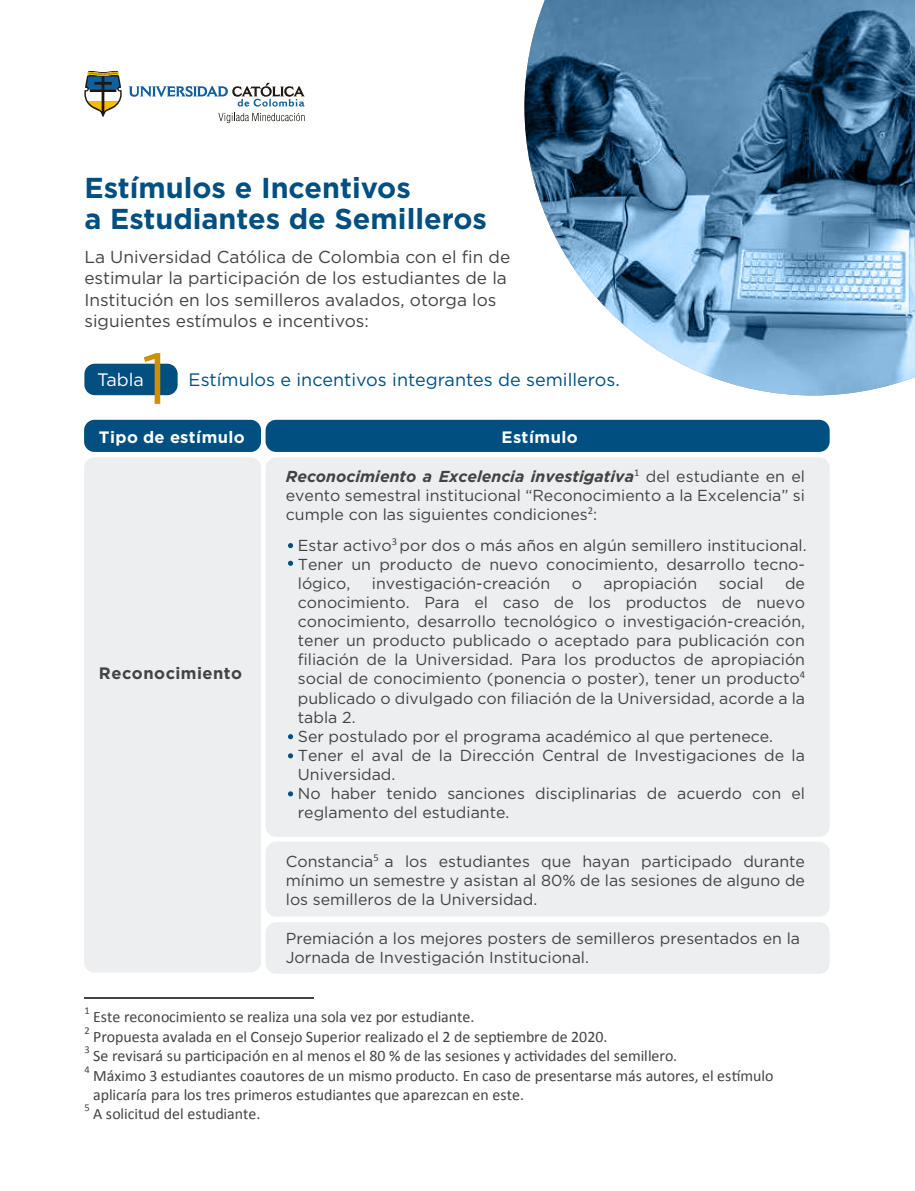
<style>
.page{position:relative;width:915px;height:1191px;background:#fff}
.page>*{position:absolute;margin:0;border:0;box-sizing:border-box;transform-origin:0 0}
.t1{font:72px "Gotham";color:#cd9000}
.t2{font:700 28.8px/31.7px "Gotham";color:#004f81}
.t3{font:18px "Gotham";color:#004f81}
.t4{font:18px "Gotham";color:#fff}
.t5{font:17.25px/21.6px "Gotham";color:#444242}
.t6{font:700 16.5px "Gotham";letter-spacing:.03em;color:#fff}
.t7{font:700 16.5px "Gotham";letter-spacing:.03em;color:#444242}
.t8{font:15.9px/19px "Gotham";color:#444242;text-align:justify}
.t9{font:15.9px/19.4px "Calibri";color:#444242}
.t10{font:10.5px "Calibri";color:#444242}
.s1{font-weight:700;font-style:italic}
</style>
<div class="page">
<div style="left:84px;top:457px;width:177px;height:515px;background:#edeef0;border-radius:10px"></div>
<div style="left:84px;top:420px;width:177px;height:32px;background:#004f81;border-radius:10px"></div>
<div style="left:265px;top:420px;width:564px;height:32px;background:#004f81;border-radius:10px"></div>
<div style="left:265px;top:457px;width:564px;height:380px;background:#edeef0;border-radius:10px"></div>
<div style="left:265px;top:841px;width:564px;height:75px;background:#edeef0;border-radius:10px"></div>
<div style="left:265px;top:922px;width:564px;height:51px;background:#edeef0;border-radius:10px"></div>
<div style="left:84px;top:364px;width:93px;height:31px;background:#004f81;border-radius:10px"></div>
<svg style="left:129px;top:83px;width:175px;height:24px"></svg>
<svg style="left:84px;top:70px;width:38px;height:47px"></svg>
<svg style="left:218px;top:113px;width:86px;height:10px"></svg>
<svg style="left:524px;top:0;width:390px;height:395px"></svg>
<hr style="left:84px;top:997px;width:229px;height:1px;background:#444242">
<svg style="left:288px;top:543px;width:5px;height:5px"></svg>
<svg style="left:288px;top:561px;width:5px;height:5px"></svg>
<svg style="left:288px;top:734px;width:5px;height:5px"></svg>
<svg style="left:288px;top:753px;width:5px;height:5px"></svg>
<svg style="left:288px;top:791px;width:5px;height:5px"></svg>
<h2 class="t2" style="left:84px;top:171px;width:404px">Estímulos e Incentivos<br>a Estudiantes de Semilleros</h2>
<p class="t5" style="left:84px;top:245px;width:427px">La Universidad Católica de Colombia con el fin de estimular la participación de los estudiantes de la Institución en los semilleros avalados, otorga los siguientes estímulos e incentivos:</p>
<h1 class="t1" style="left:142px;top:332px;width:27px">1</h1>
<p class="t4" style="left:97px;top:368px;width:48px">Tabla</p>
<p class="t3" style="left:188px;top:368px;width:432px">Estímulos e incentivos integrantes de semilleros.</p>
<p class="t6" style="left:99px;top:426px;width:147px">Tipo de estímulo</p>
<p class="t6" style="left:501px;top:426px;width:78px">Estímulo</p>
<p class="t7" style="left:99px;top:662px;width:144px">Reconocimiento</p>
<p class="t8" style="left:286px;top:466px;width:520px"><span class="s1">Reconocimiento a Excelencia investigativa</span><sup>1</sup> del estudiante en el evento semestral institucional “Reconocimiento a la Excelencia” si cumple con las siguientes condiciones<sup>2</sup>:</p>
<p class="t8" style="left:298px;top:535px;width:510px">Estar activo<sup>3</sup> por dos o más años en algún semillero institucional.<br>Tener un producto de nuevo conocimiento, desarrollo tecno&shy;lógico,</p>
<p class="t8" style="left:371px;top:573px;width:180px">investigación-creación</p>
<p class="t8" style="left:571px;top:573px;width:12px">o</p>
<p class="t8" style="left:603px;top:573px;width:95px">apropiación</p>
<p class="t8" style="left:718px;top:573px;width:46px">social</p>
<p class="t8" style="left:298px;top:573px;width:508px;text-align:left;text-indent:487px">de conocimiento. Para el caso de los productos de nuevo conocimiento, desarrollo tecnológico o investigación-creación, tener un producto publicado o aceptado para publicación con filiación de la Universidad. Para los productos de apropiación social de conocimiento (ponencia o poster), tener un producto<sup>4 </sup>publicado o divulgado con filiación de la Universidad, acorde a la tabla 2.<br>Ser postulado por el programa académico al que pertenece.<br>Tener el aval de la Dirección Central de Investigaciones de la Universidad.<br>No haber tenido sanciones disciplinarias de acuerdo con el reglamento del estudiante.</p>
<p class="t8" style="left:286px;top:851px;width:520px">Constancia<sup>5</sup> a los estudiantes que hayan participado durante mínimo un semestre y asistan al 80% de las sesiones de alguno de los semilleros de la Universidad.</p>
<p class="t8" style="left:286px;top:928px;width:515px">Premiación a los mejores posters de semilleros presentados en la<br>Jornada de Investigación Institucional.</p>
<p class="t10" style="left:84px;top:1004px;width:7px">1</p>
<p class="t9" style="left:93px;top:1007px;width:382px">Este reconocimiento se realiza una sola vez por estudiante.</p>
<p class="t10" style="left:84px;top:1023px;width:7px">2</p>
<p class="t9" style="left:93px;top:1026px;width:515px">Propuesta avalada en el Consejo Superior realizado el 2 de septiembre de 2020.</p>
<p class="t10" style="left:84px;top:1043px;width:7px">3</p>
<p class="t9" style="left:93px;top:1046px;width:585px">Se revisará su participación en al menos el 80 % de las sesiones y actividades del semillero.</p>
<p class="t10" style="left:84px;top:1062px;width:7px">4</p>
<p class="t9" style="left:93px;top:1065px;width:681px">Máximo 3 estudiantes coautores de un mismo producto. En caso de presentarse más autores, el estímulo aplicaría para los tres primeros estudiantes que aparezcan en este.</p>
<p class="t10" style="left:84px;top:1101px;width:7px">5</p>
<p class="t9" style="left:93px;top:1104px;width:168px">A solicitud del estudiante.</p>
</div>
